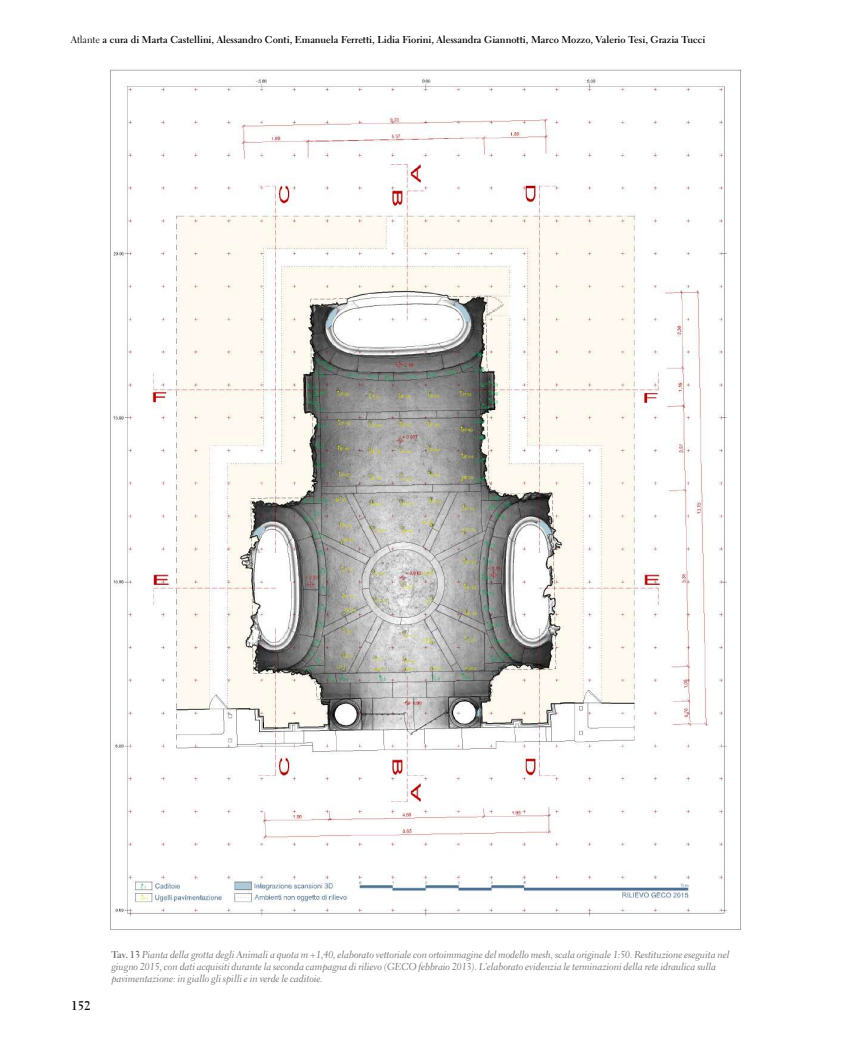
<style>
.page{position:relative;width:851px;height:1063px;background:#fff}
.page>*{position:absolute;margin:0;border:0;box-sizing:border-box;transform-origin:0 0}
.t1{font:700 12.5px "Electra LT Std";color:#000}
.t2{font:10px/12px "Electra LT Std Cursive";letter-spacing:-.01em;color:#706f6f}
.t3{font:700 10px "Electra LT Std";color:#000}
.s1{font-weight:400}
.s2{font-family:"Electra LT Std";font-weight:700}
</style>
<div class="page">
<img style="left:109px;top:69px;width:633px;height:861px">
<p class="t3" style="left:71px;top:33px;width:636px"><span class="s1">Atlante</span> a cura di Marta Castellini, Alessandro Conti, Emanuela Ferretti, Lidia Fiorini, Alessandra Giannotti, Marco Mozzo, Valerio Tesi, Grazia Tucci</p>
<p class="t1" style="left:71px;top:998px;width:21px">152</p>
<p class="t2" style="left:111px;top:948px;width:619px"><span class="s2">Tav. 13</span> Pianta della grotta degli Animali a quota m +1,40, elaborato vettoriale con ortoimmagine del modello mesh, scala originale 1:50. Restituzione eseguita nel giugno 2015, con dati acquisiti durante la seconda campagna di rilievo (GECO febbraio 2013). L’elaborato evidenzia le terminazioni della rete idraulica sulla pavimentazione: in giallo gli spilli e in verde le caditoie.</p>
</div>
